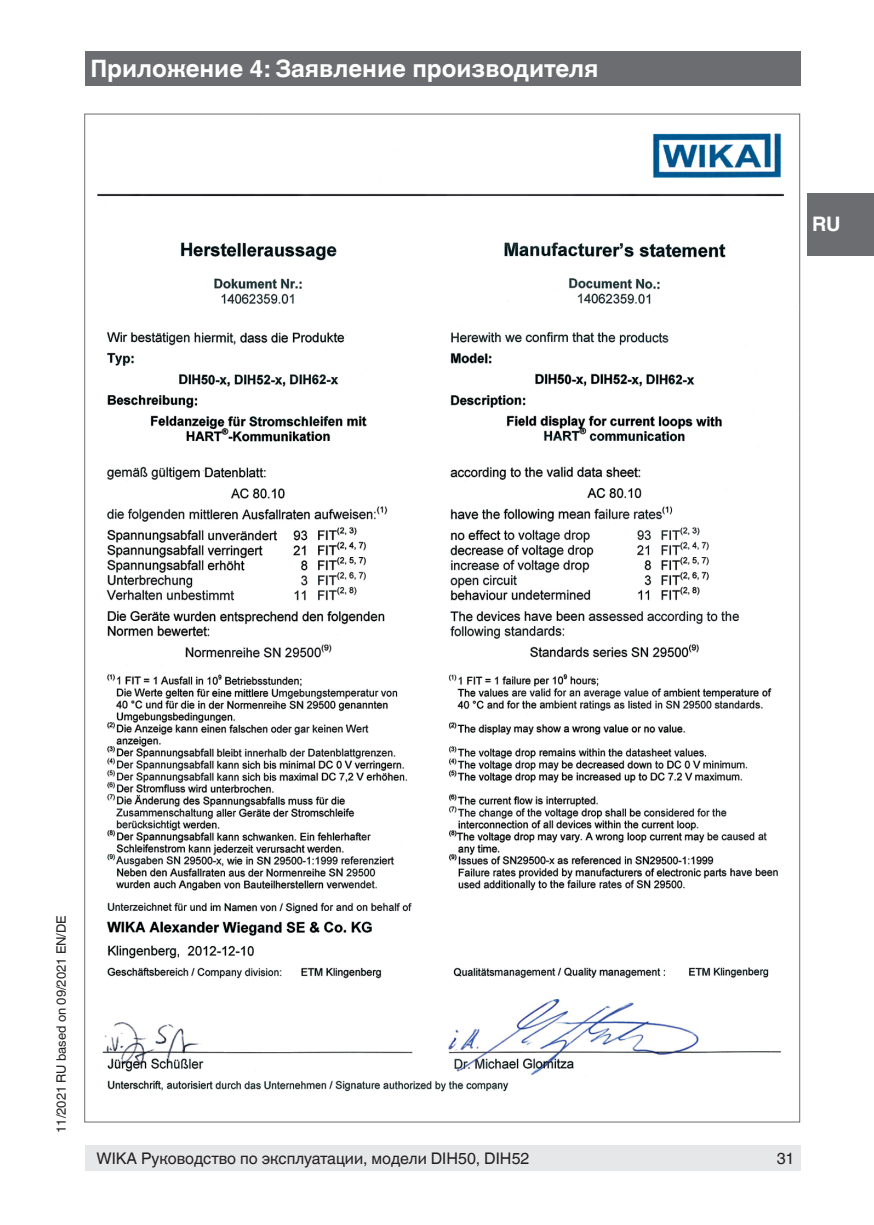
<style>
.page{position:relative;width:874px;height:1225px;background:#fff}
.page>*{position:absolute;margin:0;border:0;box-sizing:border-box;transform-origin:0 0}
.t1{font:700 24px "Helvetica World";color:#fff}
.t2{font:700 20px "Helvetica World";color:#fff}
.t3{font:16px "Helvetica World";color:#231f20}
.t4{font:13px "Helvetica World";color:#231f20}
</style>
<div class="page">
<div style="left:85px;top:1145px;width:714px;height:26px;background:#e6e7e9"></div>
<div style="left:85px;top:51px;width:714px;height:34px;background:#6c6d70"></div>
<div style="left:807px;top:193px;width:66px;height:62px;background:#6c6d70"></div>
<img style="left:85px;top:113px;width:714px;height:979px">
<h1 class="t1" style="left:90px;top:54px;width:509px">Приложение 4: Заявление производителя</h1>
<p class="t2" style="left:811px;top:213px;width:30px">RU</p>
<p class="t4" style="left:54px;top:1132px;width:219px;rotate:-90deg">11/2021 RU based on 09/2021 EN/DE</p>
<p class="t3" style="left:96px;top:1149px;width:434px">WIKA Руководство по эксплуатации, модели DIH50, DIH52</p>
<p class="t3" style="left:776px;top:1149px;width:19px">31</p>
</div>
